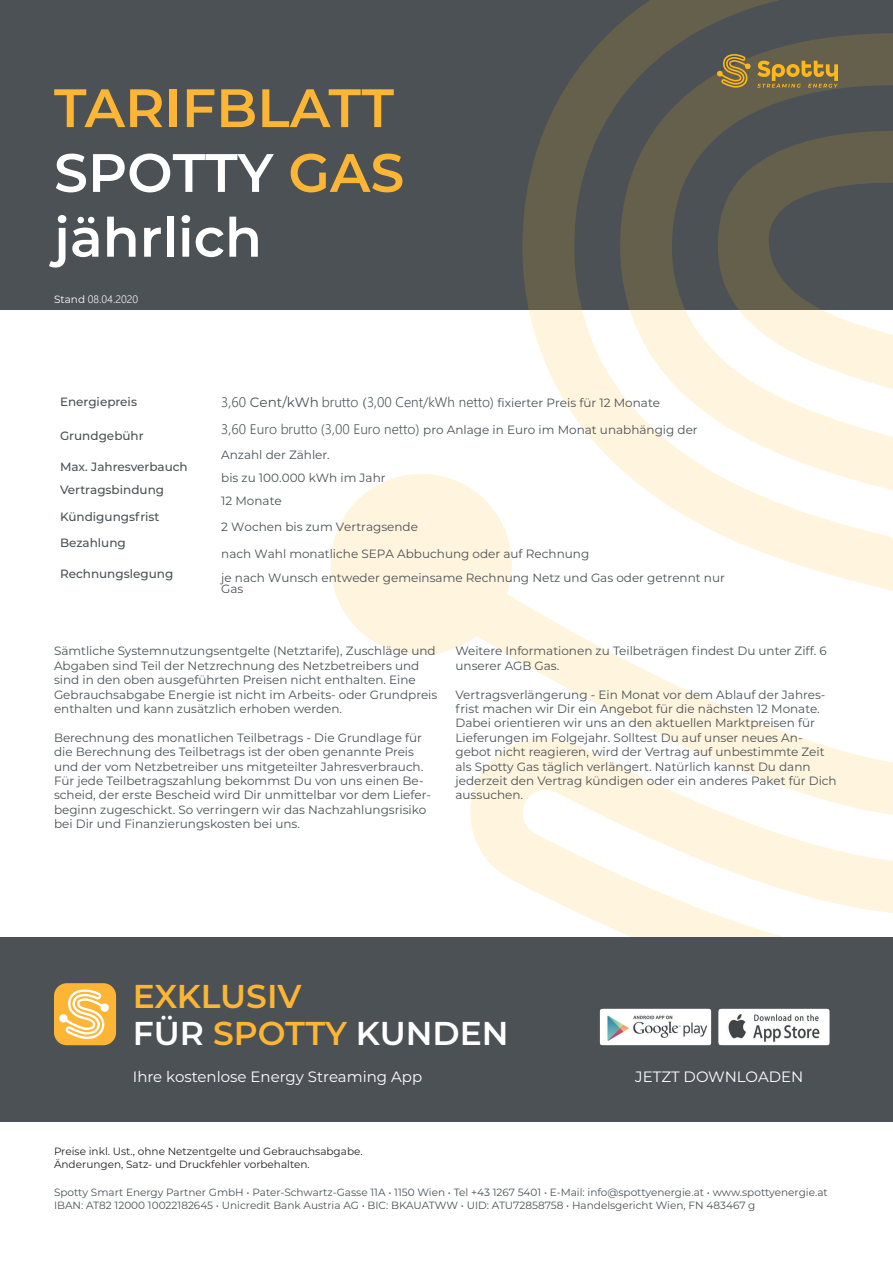
<style>
.page{position:relative;width:893px;height:1263px;background:#fff}
.page>*{position:absolute;margin:0;border:0;box-sizing:border-box;transform-origin:0 0}
.t1{font:600 54px/64.8px "Montserrat";color:#fff}
.t2{font:600 33px/37.5px "Montserrat";color:#fcb535}
.t3{font:15px "Montserrat";color:#fff}
.t4{font:300 13.5px "Malgun Gothic";color:#4b5155}
.t5{font:12px/14.4px "Montserrat";color:#4b5155}
.t6{font:500 12px/23.7px "Montserrat";color:#4b5155}
.t7{font:10.5px/12.6px "Montserrat";color:#4b5155}
.t8{font:10.5px/12.6px "Montserrat";color:#231f20}
.t9{font:300 10.5px "Malgun Gothic";color:#fff}
.s1{color:#fcb535}
.s2{font-family:"Montserrat";font-weight:400}
.s3{font-family:"Minion Pro";font-weight:400}
.s4{font-family:"Montserrat";font-weight:400;font-size:12px}
.s5{font-family:"Malgun Gothic";font-weight:300;font-size:13.5px}
.s6{color:#fff}
</style>
<div class="page">
<div style="left:0;top:0;width:893px;height:310px;background:#4b5155"></div>
<svg style="left:330px;top:0;width:563px;height:937px"></svg>
<svg style="left:717px;top:54px;width:34px;height:34px"></svg>
<svg style="left:757px;top:61px;width:81px;height:27px;background:#9c7f3a"></svg>
<div style="left:0;top:937px;width:893px;height:184px;background:#4b5155"></div>
<div style="left:54px;top:983px;width:62px;height:62px;background:#fcb535;border-radius:13px"></div>
<svg style="left:59px;top:989px;width:50px;height:50px"></svg>
<img style="left:600px;top:1009px;width:111px;height:36px">
<img style="left:718px;top:1009px;width:111px;height:36px">
<h1 class="t1" style="left:54px;top:73px;width:352px"><span class="s1">TARIFBLATT<br></span>SPOTTY <span class="s1">GAS </span>jährlich</h1>
<p class="t9" style="left:54px;top:293px;width:86px"><span class="s2">Stand</span> 08.04.2020</p>
<p class="t6" style="left:60px;top:389px;width:79px">Energiepreis</p>
<p class="t6" style="left:60px;top:423px;width:85px">Grundgebühr</p>
<p class="t6" style="left:60px;top:454px;width:129px">Max. Jahresverbauch<br>Vertragsbindung</p>
<p class="t6" style="left:60px;top:504px;width:101px">Kündigungsfrist</p>
<p class="t6" style="left:60px;top:531px;width:67px">Bezahlung</p>
<p class="t6" style="left:60px;top:562px;width:115px">Rechnungslegung</p>
<p class="t4" style="left:221px;top:395px;width:440px">3,60 <span class="s2">Cent/kWh</span> brutto <span class="s3">(</span>3,00 Cent/kWh netto) <span class="s4">fixierter Preis für 12 Monate</span></p>
<p class="t5" style="left:221px;top:418px;width:478px;line-height:23.4px"><span class="s5">3,60 Euro brutto (3,00 Euro netto)</span> pro Anlage in Euro im Monat unabhängig der<br>Anzahl der Zähler.<br>bis zu 100.000 kWh im Jahr<br>12 Monate</p>
<p class="t5" style="left:221px;top:519px;width:198px">2 Wochen bis zum Vertragsende</p>
<p class="t5" style="left:221px;top:541px;width:505px;line-height:23.7px">nach Wahl monatliche SEPA Abbuchung oder auf Rechnung<br>je nach Wunsch entweder gemeinsame Rechnung Netz und Gas oder getrennt nur</p>
<p class="t5" style="left:221px;top:581px;width:24px">Gas</p>
<p class="t5" style="left:54px;top:643px;width:385px">Sämtliche Systemnutzungsentgelte (Netztarife), Zuschläge und Abgaben sind Teil der Netzrechnung des Netzbetreibers und sind in den oben ausgeführten Preisen nicht enthalten. Eine Gebrauchsabgabe Energie ist nicht im Arbeits- oder Grundpreis enthalten und kann zusätzlich erhoben werden.</p>
<p class="t5" style="left:54px;top:730px;width:378px">Berechnung des monatlichen Teilbetrags - Die Grundlage für die Berechnung des Teilbetrags ist der oben genannte Preis und der vom Netzbetreiber uns mitgeteilter Jahresverbrauch.<br>Für jede Teilbetragszahlung bekommst Du von uns einen Be&shy;scheid, der erste Bescheid wird Dir unmittelbar vor dem Liefer&shy;beginn zugeschickt. So verringern wir das Nachzahlungsrisiko bei Dir und Finanzierungskosten bei uns.</p>
<p class="t5" style="left:455px;top:643px;width:373px">Weitere Informationen zu Teilbeträgen findest Du unter Ziff. 6 unserer AGB Gas.</p>
<p class="t5" style="left:455px;top:687px;width:383px">Vertragsverlängerung - Ein Monat vor dem Ablauf der Jahres&shy;frist machen wir Dir ein Angebot für die nächsten 12 Monate.<br>Dabei orientieren wir uns an den aktuellen Marktpreisen für Lieferungen im Folgejahr. Solltest Du auf unser neues An&shy;gebot nicht reagieren, wird der Vertrag auf unbestimmte Zeit als Spotty Gas täglich verlängert. Natürlich kannst Du dann jederzeit den Vertrag kündigen oder ein anderes Paket für Dich aussuchen.</p>
<h2 class="t2" style="left:133px;top:976px;width:377px">EXKLUSIV<br><span class="s6">FÜR</span> SPOTTY <span class="s6">KUNDEN</span></h2>
<p class="t3" style="left:133px;top:1066px;width:291px">Ihre kostenlose Energy Streaming App</p>
<p class="t3" style="left:635px;top:1066px;width:170px">JETZT DOWNLOADEN</p>
<p class="t8" style="left:54px;top:1145px;width:310px">Preise inkl. Ust., ohne Netzentgelte und Gebrauchsabgabe.<br>Änderungen, Satz- und Druckfehler vorbehalten.</p>
<p class="t7" style="left:54px;top:1186px;width:775px">Spotty Smart Energy Partner GmbH • Pater-Schwartz-Gasse 11A • 1150 Wien • Tel +43 1267 5401 • E-Mail: info@spottyenergie.at • www.spottyenergie.at<br>IBAN: AT82 12000 10022182645 • Unicredit Bank Austria AG • BIC: BKAUATWW • UID: ATU72858758 • Handelsgericht Wien, FN 483467 g</p>
</div>
